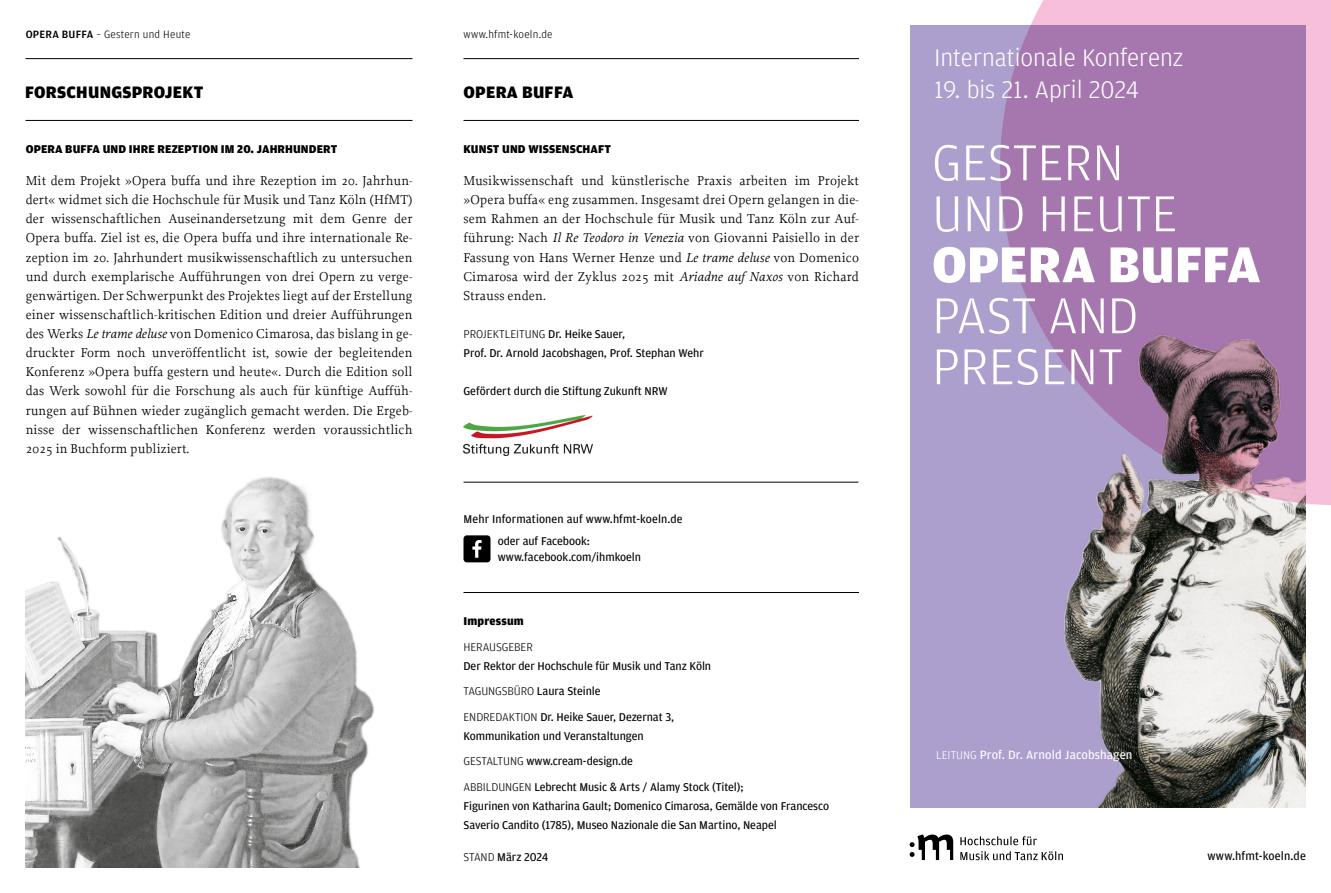
<style>
.page{position:relative;width:1331px;height:893px;background:#fff}
.page>*{position:absolute;margin:0;border:0;box-sizing:border-box;transform-origin:0 0}
.t1{font:300 53.4px/51px "Amplitude";color:#fff}
.t2{font:900 53.4px "Amplitude";letter-spacing:.005em;color:#fff}
.t3{font:300 25.5px "Amplitude";color:#fff}
.t4{font:900 17.7px "Amplitude";letter-spacing:.015em;color:#000}
.t5{font:13.5px/19.2px "Proforma";letter-spacing:.01em;color:#000;text-align:justify}
.t6{font:12.75px "Amplitude";letter-spacing:.01em;color:#fff}
.t7{font:12.3px "Amplitude";letter-spacing:.01em;color:#000}
.t8{font:12px/25.5px "Amplitude";letter-spacing:-.005em;color:#000}
.t9{font:900 12px "Amplitude";letter-spacing:.01em;color:#000}
.t10{font:300 12px "Amplitude";letter-spacing:-.005em;color:#000}
.t11{font:300 11.25px "Amplitude";letter-spacing:.02em;color:#000}
.s1{font-weight:500}
.s2{font-style:italic}
.s3{font-weight:300}
.s4{font-weight:300;font-size:12px}
</style>
<div class="page">
<img style="left:26px;top:477px;width:349px;height:390px">
<hr style="left:463px;top:120px;width:396px;height:1px;background:#000">
<hr style="left:463px;top:592px;width:396px;height:1px;background:#000">
<hr style="left:463px;top:58px;width:396px;height:1px;background:#000">
<hr style="left:26px;top:120px;width:386px;height:1px;background:#000">
<hr style="left:26px;top:58px;width:386px;height:1px;background:#000">
<img style="left:463px;top:415px;width:130px;height:40px">
<hr style="left:463px;top:482px;width:395px;height:1px;background:#000">
<svg style="left:463px;top:535px;width:27px;height:27px"></svg>
<div style="left:910px;top:26px;width:395px;height:782px;background:#ac9fce"></div>
<svg style="left:960px;top:836px;width:77px;height:9px"></svg>
<svg style="left:960px;top:851px;width:103px;height:9px"></svg>
<svg style="left:910px;top:834px;width:43px;height:26px"></svg>
<img style="left:1064px;top:505px;width:242px;height:303px">
<svg style="left:1000px;top:0;width:331px;height:505px;background:#aa82af"></svg>
<p class="t11" style="left:26px;top:28px;width:166px"><span class="s1">OPERA BUFFA</span> – Gestern und Heute</p>
<p class="t11" style="left:463px;top:28px;width:91px">www.hfmt-koeln.de</p>
<h3 class="t4" style="left:25px;top:82px;width:180px">FORSCHUNGSPROJEKT</h3>
<h3 class="t4" style="left:463px;top:82px;width:111px">OPERA BUFFA</h3>
<p class="t9" style="left:26px;top:142px;width:313px">OPERA BUFFA UND IHRE REZEPTION IM 20. JAHRHUNDERT</p>
<p class="t5" style="left:26px;top:171px;width:388px">Mit dem Projekt »Opera buffa und ihre Rezeption im 20. Jahrhun&shy;dert« widmet sich die Hochschule für Musik und Tanz Köln (HfMT) der wissenschaftlichen Auseinandersetzung mit dem Genre der Opera buffa. Ziel ist es, die Opera buffa und ihre internationale Re&shy;zeption im 20. Jahrhundert musikwissenschaftlich zu untersuchen und durch exemplarische Aufführungen von drei Opern zu verge&shy;genwärtigen. Der Schwerpunkt des Projektes liegt auf der Erstellung einer wissenschaftlich-kritischen Edition und dreier Aufführungen des Werks <span class="s2">Le trame deluse</span> von Domenico Cimarosa, das bislang in ge&shy;druckter Form noch unveröffentlicht ist, sowie der begleitenden Konferenz »Opera buffa gestern und heute«. Durch die Edition soll das Werk sowohl für die Forschung als auch für künftige Auffüh&shy;rungen auf Bühnen wieder zugänglich gemacht werden. Die Ergeb&shy;nisse der wissenschaftlichen Konferenz werden voraussichtlich 2025 in Buchform publiziert.</p>
<p class="t9" style="left:463px;top:142px;width:149px">KUNST UND WISSENSCHAFT</p>
<p class="t5" style="left:463px;top:171px;width:397px">Musikwissenschaft und künstlerische Praxis arbeiten im Projekt »Opera buffa« eng zusammen. Insgesamt drei Opern gelangen in die&shy;sem Rahmen an der Hochschule für Musik und Tanz Köln zur Auf&shy;führung: Nach <span class="s2">Il Re Teodoro in Venezia</span> von Giovanni Paisiello in der Fassung von Hans Werner Henze und <span class="s2">Le trame deluse</span> von Domenico Cimarosa wird der Zyklus 2025 mit <span class="s2">Ariadne auf Naxos</span> von Richard Strauss enden.</p>
<p class="t8" style="left:463px;top:325px;width:242px;line-height:19.2px"><span class="s3">PROJEKTLEITUNG</span> Dr. Heike Sauer,<br>Prof. Dr. Arnold Jacobshagen, Prof. Stephan Wehr</p>
<p class="t8" style="left:463px;top:379px;width:206px">Gefördert durch die Stiftung Zukunft NRW</p>
<p class="t8" style="left:498px;top:508px;width:186px;line-height:22.2px;text-indent:-34px">Mehr Informationen auf www.hfmt-koeln.de oder auf Facebook:</p>
<p class="t8" style="left:498px;top:545px;width:145px">www.facebook.com/ihmkoeln</p>
<p class="t9" style="left:463px;top:614px;width:62px">Impressum</p>
<p class="t10" style="left:463px;top:640px;width:71px">HERAUSGEBER</p>
<p class="t8" style="left:463px;top:653px;width:249px">Der Rektor der Hochschule für Musik und Tanz Köln<br><span class="s3">TAGUNGSBÜRO</span> Laura Steinle<br><span class="s3">ENDREDAKTION</span> Dr. Heike Sauer, Dezernat 3,</p>
<p class="t8" style="left:463px;top:723px;width:282px">Kommunikation und Veranstaltungen<br><span class="s3">GESTALTUNG</span> www.cream-design.de<br><span class="s3">ABBILDUNGEN</span> Lebrecht Music &amp; Arts / Alamy Stock (Titel);</p>
<p class="t8" style="left:463px;top:796px;width:367px;line-height:19.2px">Figurinen von Katharina Gault; Domenico Cimarosa, Gemälde von Francesco<br>Saverio Candito (1785), Museo Nazionale die San Martino, Neapel</p>
<p class="t8" style="left:463px;top:844px;width:86px"><span class="s3">STAND</span> März 2024</p>
<h2 class="t3" style="left:934px;top:43px;width:251px">Internationale Konferenz</h2>
<h2 class="t3" style="left:934px;top:75px;width:207px">19. bis 21. April 2024</h2>
<h1 class="t1" style="left:932px;top:137px;width:247px">GESTERN<br>UND HEUTE</h1>
<h1 class="t2" style="left:932px;top:235px;width:330px">OPERA BUFFA</h1>
<h1 class="t1" style="left:932px;top:290px;width:208px">PAST AND<br>PRESENT</h1>
<p class="t6" style="left:936px;top:748px;width:198px"><span class="s4">LEITUNG</span> Prof. Dr. Arnold Jacobshagen</p>
<p class="t7" style="left:1207px;top:849px;width:100px">www.hfmt-koeln.de</p>
</div>
